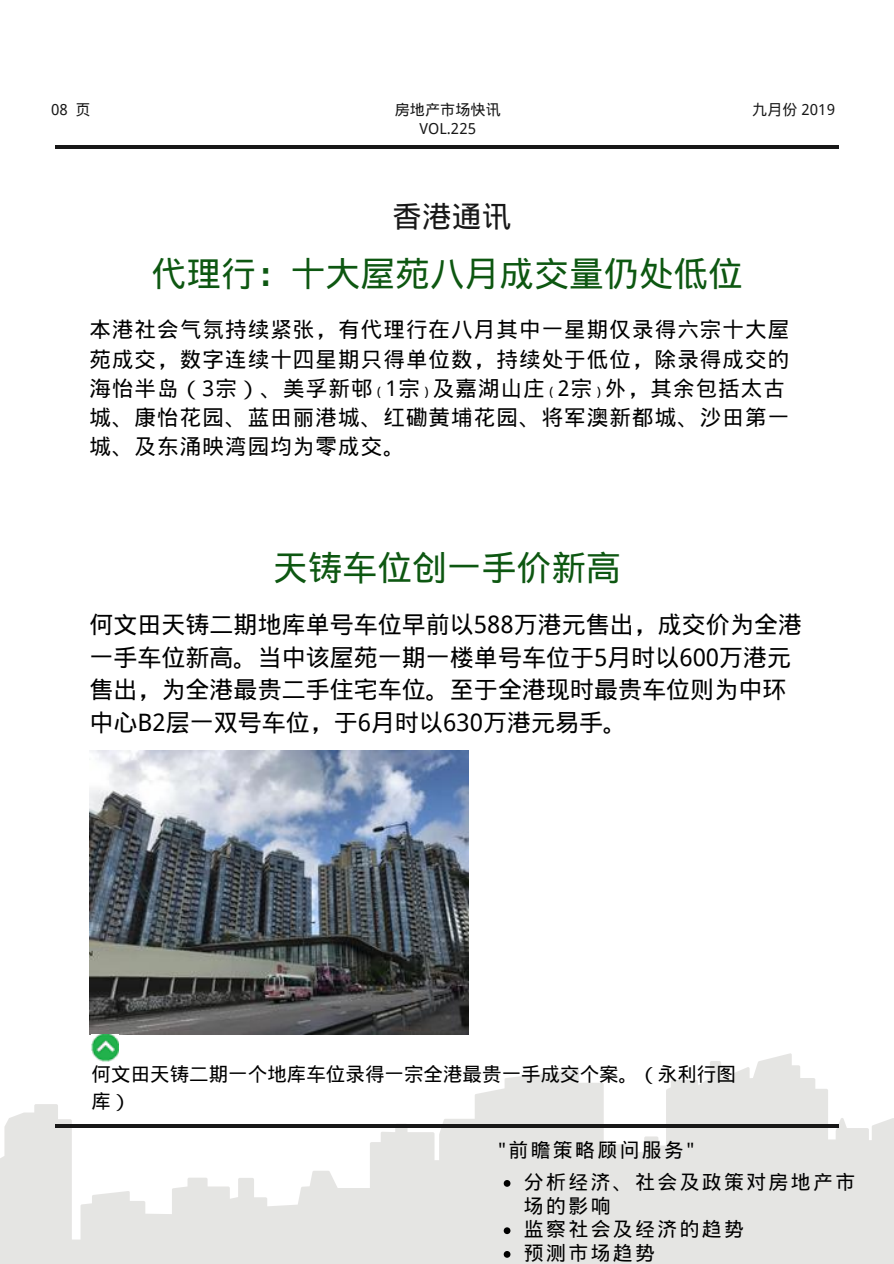
<style>
.page{position:relative;width:894px;height:1264px;background:#fff}
.page>*{position:absolute;margin:0;border:0;box-sizing:border-box;transform-origin:0 0}
.t1{font:34.8px "Wen Quan Yi Micro Hei";color:#0d5711}
.t2{font:29.85px "Wen Quan Yi Micro Hei";color:#181818}
.t3{font:24px/32.7px "Wen Quan Yi Micro Hei";color:#000}
.t4{font:21.45px/29.2px "Wen Quan Yi Micro Hei";letter-spacing:.05em;color:#000}
.t5{font:19.8px/23.7px "Wen Quan Yi Micro Hei";letter-spacing:.12em;color:#000}
.t6{font:19.5px/27px "Wen Quan Yi Micro Hei";color:#000}
.t7{font:15.15px "Wen Quan Yi Micro Hei";color:#181818}
</style>
<div class="page">
<hr style="left:55px;top:146px;width:783px;height:3px;background:#181818">
<svg style="left:0;top:1057px;width:890px;height:206px;fill:#e5e5e3"></svg>
<svg style="left:55px;top:1123px;width:783px;height:4px;fill:#181818"></svg>
<svg style="left:503px;top:1179px;width:7px;height:7px"></svg>
<svg style="left:503px;top:1227px;width:7px;height:6px"></svg>
<svg style="left:503px;top:1250px;width:7px;height:7px"></svg>
<img style="left:89px;top:750px;width:379px;height:284px">
<img style="left:92px;top:1034px;width:27px;height:27px">
<p class="t7" style="left:51px;top:101px;width:41px">08 页</p>
<p class="t7" style="left:395px;top:100px;width:107px">房地产市场快讯</p>
<p class="t7" style="left:752px;top:100px;width:84px">九月份 2019</p>
<p class="t7" style="left:419px;top:120px;width:58px">VOL.225</p>
<h2 class="t2" style="left:392px;top:199px;width:121px">香港通讯</h2>
<h1 class="t1" style="left:152px;top:253px;width:592px">代理行：十大屋苑八月成交量仍处低位</h1>
<p class="t4" style="left:89px;top:315px;width:701px">本港社会气氛持续紧张，有代理行在八月其中一星期仅录得六宗十大屋苑成交，数字连续十四星期只得单位数，持续处于低位，除录得成交的海怡半岛（3宗）、美孚新邨﹙1宗﹚及嘉湖山庄﹙2宗﹚外，其余包括太古城、康怡花园、蓝田丽港城、红磡黄埔花园、将军澳新都城、沙田第一城、及东涌映湾园均为零成交。</p>
<h1 class="t1" style="left:273px;top:547px;width:349px">天铸车位创一手价新高</h1>
<p class="t3" style="left:89px;top:608px;width:714px">何文田天铸二期地库单号车位早前以588万港元售出，成交价为全港一手车位新高。当中该屋苑一期一楼单号车位于5月时以600万港元售出，为全港最贵二手住宅车位。至于全港现时最贵车位则为中环中心B2层一双号车位，于6月时以630万港元易手。</p>
<p class="t6" style="left:92px;top:1060px;width:645px">何文田天铸二期一个地库车位录得一宗全港最贵一手成交个案。（永利行图库）</p>
<p class="t5" style="left:523px;top:1134px;width:333px;line-height:32px;text-indent:-26px">"前瞻策略顾问服务"<br>分析经济、社会及政策对房地产市</p>
<p class="t5" style="left:523px;top:1193px;width:221px">场的影响<br>监察社会及经济的趋势预测市场趋势</p>
</div>
